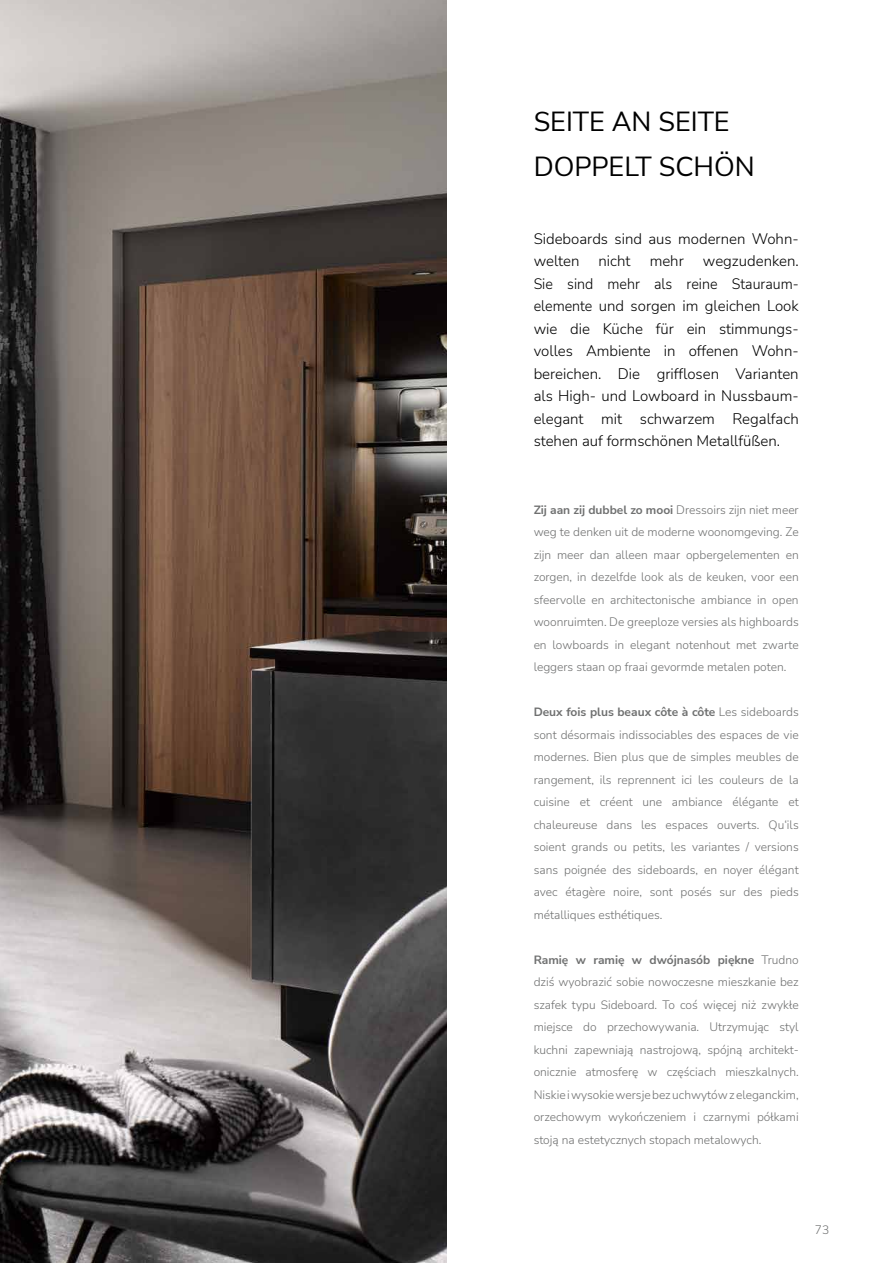
<style>
.page{position:relative;width:893px;height:1263px;background:#fff}
.page>*{position:absolute;margin:0;border:0;box-sizing:border-box;transform-origin:0 0}
.t1{font:27px/45px "Nunito Sans";color:#000}
.t2{font:300 15px/22.5px "Nunito Sans";color:#000}
.t3{font:300 12px/22.5px "Nunito Sans";color:#6f7070;text-align:justify}
.s1{font-weight:700}
</style>
<div class="page">
<img style="left:0;top:0;width:446px;height:1263px">
<h1 class="t1" style="left:534px;top:98px;width:223px">SEITE AN SEITE<br>DOPPELT SCHÖN</h1>
<p class="t2" style="left:534px;top:227px;width:267px">Sideboards sind aus modernen Wohn&shy;welten</p>
<p class="t2" style="left:534px;top:249px;width:267px;text-align:justify;text-indent:169px">wegzudenken.<br>Sie sind mehr als reine Stauraum&shy;elemente und sorgen im gleichen Look wie die Küche für ein stimmungs&shy;volles Ambiente in offenen Wohn&shy;bereichen. Die grifflosen Varianten als High- und Lowboard in Nussbaum&shy;elegant mit schwarzem Regalfach stehen auf formschönen Metallfüßen.</p>
<p class="t2" style="left:598px;top:249px;width:34px">nicht</p>
<p class="t2" style="left:650px;top:249px;width:36px">mehr</p>
<p class="t3" style="left:534px;top:498px;width:267px"><span class="s1">Zij aan zij dubbel zo mooi</span> Dressoirs zijn niet meer weg te denken uit de moderne woonomgeving. Ze zijn meer dan alleen maar opbergelementen en zorgen, in dezelfde look als de keuken, voor een sfeervolle en architectonische ambiance in open woonruimten. De greeploze versies als highboards en lowboards in elegant notenhout met zwarte leggers staan op fraai gevormde metalen poten.</p>
<p class="t3" style="left:534px;top:700px;width:267px"><span class="s1">Deux fois plus beaux côte à côte</span> Les sideboards sont désormais indissociables des espaces de vie modernes. Bien plus que de simples meubles de rangement, ils reprennent ici les couleurs de la cuisine et créent une ambiance élégante et chaleureuse dans les espaces ouverts. Qu‘ils soient grands ou petits, les variantes / versions sans poignée des sideboards, en noyer élégant avec étagère noire, sont posés sur des pieds métalliques esthétiques.</p>
<p class="t3" style="left:534px;top:948px;width:267px"><span class="s1">Ramię w ramię w dwójnasób piękne</span> Trudno dziś wyobrazić sobie nowoczesne mieszkanie bez szafek typu Sideboard. To coś więcej niż zwykłe miejsce do przechowywania. Utrzymując styl kuchni zapewniają nastrojową, spójną architekt&shy;onicznie atmosferę w częściach mieszkalnych.<br>Niskie i wysokie wersje bez uchwytów z eleganckim, orzechowym wykończeniem i czarnymi półkami stoją na estetycznych stopach metalowych.</p>
<p class="t3" style="left:815px;top:1218px;width:16px">73</p>
</div>
